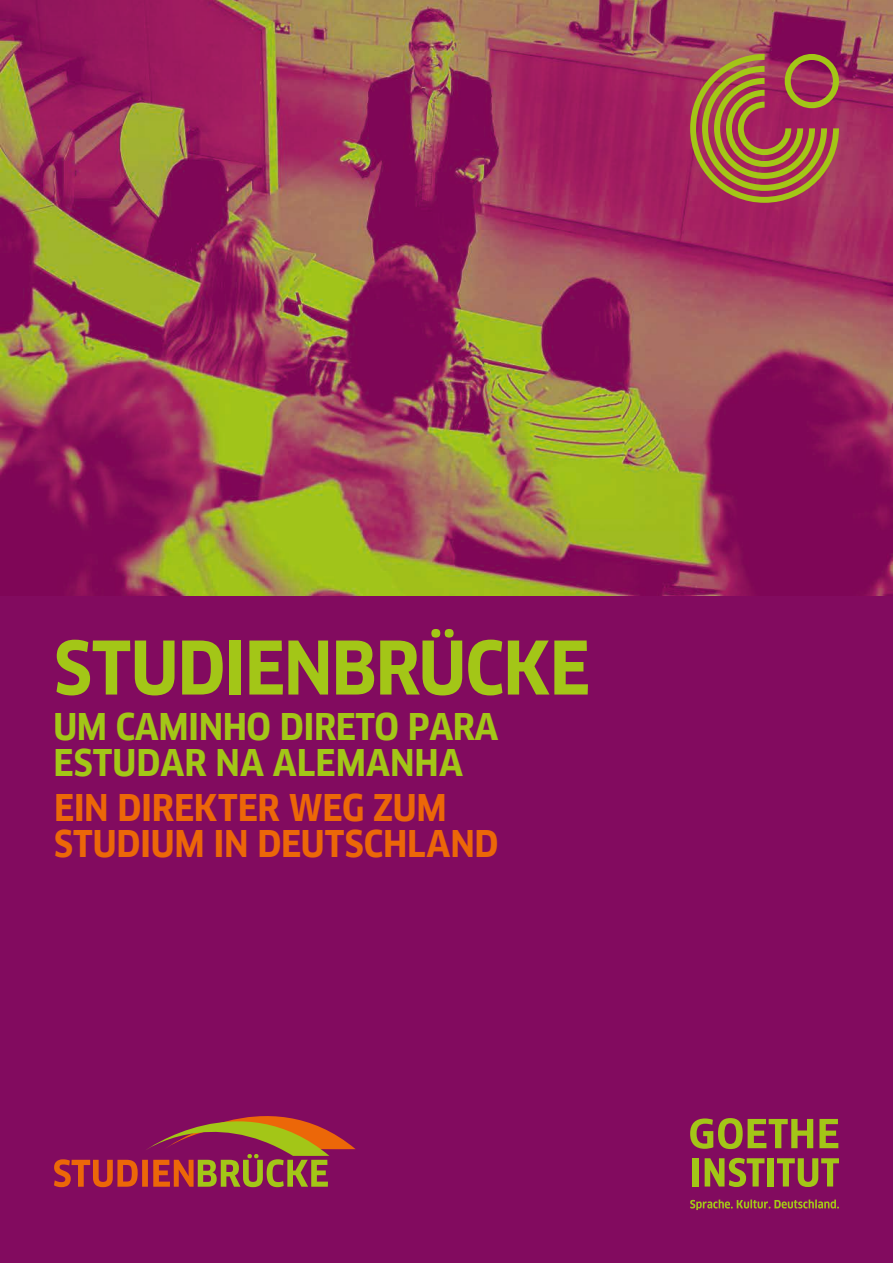
<style>
.page{position:relative;width:893px;height:1263px;background:#fff}
.page>*{position:absolute;margin:0;border:0;box-sizing:border-box;transform-origin:0 0}
.t1{font:700 72px "Goethe FF Clan";letter-spacing:-.02em;color:#a3c617}
.t2{font:700 36px/36px "Goethe FF Clan";letter-spacing:-.01em;color:#ec6708}
.t3{font:700 36px/36px "Goethe FF Clan";color:#a3c617}
.s1{font-style:inherit}
</style>
<div class="page">
<div style="left:0;top:595px;width:893px;height:668px;background:#820b5f"></div>
<img style="left:0;top:0;width:893px;height:595px">
<svg style="left:690px;top:54px;width:149px;height:149px;background:#a25d47"></svg>
<svg style="left:690px;top:1118px;width:123px;height:31px;background:#92663b"></svg>
<svg style="left:819px;top:1119px;width:19px;height:29px"></svg>
<div style="left:692px;top:1158px;width:6px;height:28px;background:#a3c617"></div>
<svg style="left:705px;top:1158px;width:59px;height:29px;background:#937037"></svg>
<div style="left:768px;top:1158px;width:6px;height:28px;background:#a3c617"></div>
<svg style="left:777px;top:1158px;width:62px;height:29px;background:#91613d"></svg>
<svg style="left:690px;top:1199px;width:149px;height:11px;background:#8d4a46"></svg>
<svg style="left:54px;top:1075px;width:302px;height:112px;background:#902a4d"></svg>
<h1 class="t1" style="left:54px;top:626px;width:538px">STUDIENBRÜCKE</h1>
<p class="t3" style="left:54px;top:709px;width:446px">UM CAMIN<span class="s1">H</span>O DIRETO PARA<br>ESTUDAR NA ALEMANHA</p>
<p class="t2" style="left:54px;top:790px;width:446px">EIN DIREKTER WEG ZUM<br>STUDIUM IN DEUTSCHLAND</p>
</div>
